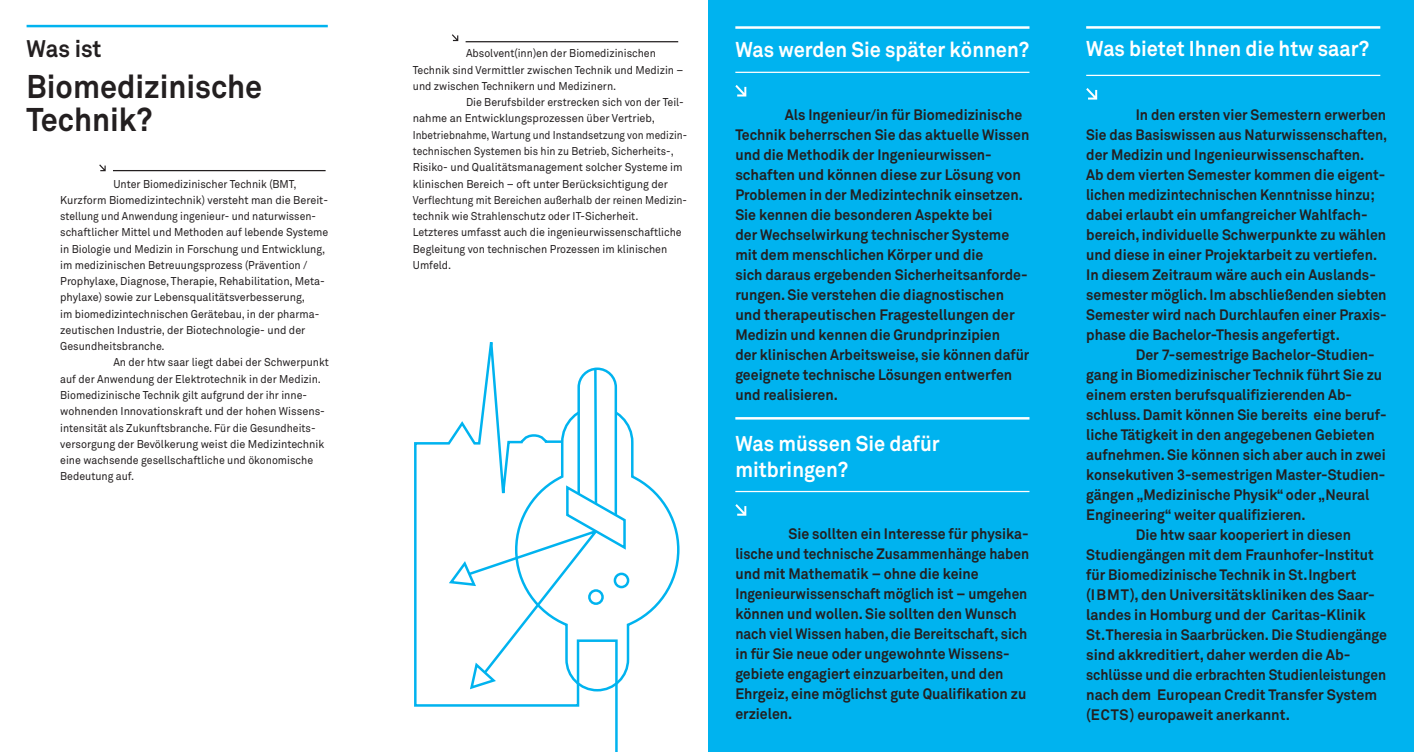
<style>
.page{position:relative;width:1414px;height:752px;background:#fff}
.page>*{position:absolute;margin:0;border:0;box-sizing:border-box;transform-origin:0 0}
.t1{font:700 32.5px/32.5px "Akkurat";color:#231f20;scale:.94 1}
.t2{font:700 23.75px "Akkurat";letter-spacing:-.005em;color:#231f20;scale:.94 1}
.t3{font:700 21.25px/25px "Akkurat";color:#fff;scale:.94 1}
.t4{font:700 15px/20px "Akkurat";color:#231f20;scale:.94 1}
.t5{font:700 15px/20px "Akkurat";color:#231f20;scale:.93 1}
.t6{font:700 15px "Akkurat";color:#231f20;scale:.96 1}
.t7{font:700 15px "Akkurat";color:#231f20}
.t8{font:700 15px "Akkurat";color:#231f20;scale:.91 1}
.t9{font:11.25px "Akkurat";color:#231f20;scale:.94 1}
.t10{font:11.25px "Akkurat";color:#231f20;scale:.96 1}
.t11{font:11.25px "Akkurat";color:#231f20;scale:.92 1}
.t12{font:11.25px "Akkurat";color:#231f20;scale:.89 1}
.t13{font:11.25px "Akkurat";color:#231f20;scale:.91 1}
.t14{font:11.25px "Akkurat";color:#231f20;scale:.93 1}
.t15{font:11.25px "Akkurat";color:#231f20}
</style>
<div class="page">
<div style="left:709px;top:0;width:705px;height:751px;background:#00b3ef"></div>
<svg style="left:452px;top:34px;width:6px;height:7px"></svg>
<hr style="left:466px;top:41px;width:212px;height:1px;background:#231f20">
<hr style="left:735px;top:26px;width:294px;height:3px;background:#fff">
<hr style="left:735px;top:72px;width:294px;height:1px;background:#fff">
<svg style="left:735px;top:85px;width:11px;height:11px"></svg>
<hr style="left:735px;top:417px;width:294px;height:2px;background:#fff">
<hr style="left:735px;top:490px;width:294px;height:2px;background:#fff">
<svg style="left:735px;top:504px;width:11px;height:11px"></svg>
<hr style="left:1086px;top:26px;width:294px;height:3px;background:#fff">
<hr style="left:1086px;top:75px;width:294px;height:1px;background:#fff">
<svg style="left:1086px;top:88px;width:11px;height:11px"></svg>
<hr style="left:27px;top:25px;width:301px;height:2px;background:#00b3ef">
<svg style="left:99px;top:164px;width:7px;height:7px"></svg>
<hr style="left:113px;top:170px;width:213px;height:1px;background:#231f20">
<svg style="left:628px;top:423px;width:52px;height:245px"></svg>
<svg style="left:414px;top:342px;width:204px;height:409px"></svg>
<svg style="left:448px;top:366px;width:180px;height:324px"></svg>
<h2 class="t2" style="left:27px;top:34px;width:81px">Was ist</h2>
<h1 class="t1" style="left:27px;top:70px;width:252px">Biomedizinische<br>Technik?</h1>
<p class="t9" style="left:113px;top:176px;width:197px">Unter Biomedizinischer Technik (BMT,</p>
<p class="t10" style="left:60px;top:193px;width:281px">Kurzform Biomedizintechnik) versteht man die Bereit-</p>
<p class="t11" style="left:60px;top:209px;width:279px">stellung und Anwendung ingenieur- und naturwissen-</p>
<p class="t9" style="left:60px;top:225px;width:287px">schaftlicher Mittel und Methoden auf lebende Systeme</p>
<p class="t9" style="left:60px;top:241px;width:283px">in Biologie und Medizin in Forschung und Entwicklung,</p>
<p class="t9" style="left:60px;top:258px;width:264px">im medizinischen Betreuungsprozess (Prävention /</p>
<p class="t10" style="left:60px;top:274px;width:277px">Prophylaxe, Diagnose, Therapie, Rehabilitation, Meta-</p>
<p class="t10" style="left:60px;top:290px;width:256px">phylaxe) sowie zur Lebensqualitätsverbesserung,</p>
<p class="t9" style="left:60px;top:306px;width:277px">im biomedizintechnischen Gerätebau, in der pharma-</p>
<p class="t10" style="left:60px;top:323px;width:257px">zeutischen Industrie, der Biotechnologie- und der</p>
<p class="t9" style="left:60px;top:339px;width:113px">Gesundheitsbranche.</p>
<p class="t9" style="left:113px;top:355px;width:231px">An der htw saar liegt dabei der Schwerpunkt</p>
<p class="t9" style="left:60px;top:371px;width:279px">auf der Anwendung der Elektrotechnik in der Medizin.</p>
<p class="t9" style="left:60px;top:388px;width:264px">Biomedizinische Technik gilt aufgrund der ihr inne-</p>
<p class="t10" style="left:60px;top:404px;width:277px">wohnenden Innovationskraft und der hohen Wissens-</p>
<p class="t14" style="left:60px;top:420px;width:276px">intensität als Zukunftsbranche. Für die Gesundheits-</p>
<p class="t10" style="left:60px;top:436px;width:277px">versorgung der Bevölkerung weist die Medizintechnik</p>
<p class="t9" style="left:60px;top:453px;width:271px">eine wachsende gesellschaftliche und ökonomische</p>
<p class="t9" style="left:60px;top:469px;width:80px">Bedeutung auf.</p>
<p class="t9" style="left:466px;top:46px;width:204px">Absolvent(inn)en der Biomedizinischen</p>
<p class="t9" style="left:413px;top:63px;width:289px">Technik sind Vermittler zwischen Technik und Medizin –</p>
<p class="t9" style="left:413px;top:79px;width:218px">und zwischen Technikern und Medizinern.</p>
<p class="t9" style="left:466px;top:95px;width:233px">Die Berufsbilder erstrecken sich von der Teil-</p>
<p class="t15" style="left:413px;top:111px;width:244px">nahme an Entwicklungsprozessen über Vertrieb,</p>
<p class="t12" style="left:413px;top:128px;width:310px">Inbetriebnahme, Wartung und Instandsetzung von medizin-</p>
<p class="t11" style="left:413px;top:144px;width:285px">technischen Systemen bis hin zu Betrieb, Sicherheits-,</p>
<p class="t10" style="left:413px;top:160px;width:283px">Risiko- und Qualitätsmanagement solcher Systeme im</p>
<p class="t10" style="left:413px;top:176px;width:267px">klinischen Bereich – oft unter Berücksichtigung der</p>
<p class="t13" style="left:413px;top:193px;width:303px">Verflechtung mit Bereichen außerhalb der reinen Medizin-</p>
<p class="t9" style="left:413px;top:209px;width:242px">technik wie Strahlenschutz oder IT-Sicherheit.</p>
<p class="t9" style="left:413px;top:225px;width:288px">Letzteres umfasst auch die ingenieurwissenschaftliche</p>
<p class="t9" style="left:413px;top:241px;width:272px">Begleitung von technischen Prozessen im klinischen</p>
<p class="t9" style="left:413px;top:258px;width:42px">Umfeld.</p>
<h3 class="t3" style="left:735px;top:37px;width:314px">Was werden Sie später können?</h3>
<p class="t4" style="left:735px;top:104px;width:314px;text-indent:50px">Als Ingenieur/in für Biomedizinische Technik beherrschen Sie das aktuelle Wissen und die Methodik der Ingenieurwissen&shy;schaften und können diese zur Lösung von Problemen in der Medizintechnik einsetzen.<br>Sie kennen die besonderen Aspekte bei<br>der Wechselwirkung technischer Systeme mit dem menschlichen Körper und die<br>sich daraus ergebenden Sicherheitsanforde&shy;rungen. Sie verstehen die diagnostischen und therapeutischen Fragestellungen der Medizin und kennen die Grundprinzipien<br>der klinischen Arbeitsweise, sie können dafür geeignete technische Lösungen entwerfen und realisieren.</p>
<h3 class="t3" style="left:735px;top:431px;width:219px">Was müssen Sie dafür mitbringen?</h3>
<p class="t4" style="left:735px;top:523px;width:314px;text-indent:53px">Sie sollten ein Interesse für physika&shy;lische und technische Zusammenhänge haben und mit Mathematik – ohne die keine Ingenieurwissenschaft möglich ist – umgehen können und wollen. Sie sollten den Wunsch nach viel Wissen haben, die Bereitschaft, sich in für Sie neue oder ungewohnte Wissens&shy;gebiete engagiert einzuarbeiten, und den Ehrgeiz, eine möglichst gute Qualifikation zu erzielen.</p>
<h3 class="t3" style="left:1086px;top:36px;width:302px">Was bietet Ihnen die htw saar?</h3>
<p class="t5" style="left:1086px;top:104px;width:325px;text-indent:50px">In den ersten vier Semestern erwerben Sie das Basiswissen aus Naturwissenschaften, der Medizin und Ingenieurwissenschaften.<br>Ab dem vierten Semester kommen die eigent&shy;lichen medizintechnischen Kenntnisse hinzu; dabei erlaubt ein umfangreicher Wahlfach&shy;bereich, individuelle Schwerpunkte zu wählen und diese in einer Projektarbeit zu vertiefen.<br>In diesem Zeitraum wäre auch ein Auslands&shy;semester möglich. Im abschließenden siebten Semester wird nach Durchlaufen einer Praxis&shy;phase die Bachelor-Thesis angefertigt.</p>
<p class="t4" style="left:1136px;top:344px;width:256px">Der 7-semestrige Bachelor-Studien-</p>
<p class="t4" style="left:1086px;top:364px;width:316px">gang in Biomedizinischer Technik führt Sie zu</p>
<p class="t4" style="left:1086px;top:384px;width:284px">einem ersten berufsqualifizierenden Ab-</p>
<p class="t4" style="left:1086px;top:404px;width:321px">schluss. Damit können Sie bereits eine beruf-</p>
<p class="t4" style="left:1086px;top:424px;width:308px">liche Tätigkeit in den angegebenen Gebieten</p>
<p class="t4" style="left:1086px;top:444px;width:320px">aufnehmen. Sie können sich aber auch in zwei</p>
<p class="t5" style="left:1086px;top:464px;width:321px">konsekutiven 3-semestrigen Master-Studien-</p>
<p class="t4" style="left:1086px;top:484px;width:303px">gängen „Medizinische Physik“ oder „Neural</p>
<p class="t4" style="left:1086px;top:504px;width:235px">Engineering“ weiter qualifizieren.</p>
<p class="t4" style="left:1136px;top:524px;width:230px">Die htw saar kooperiert in diesen</p>
<p class="t4" style="left:1086px;top:544px;width:307px">Studiengängen mit dem Fraunhofer-Institut</p>
<p class="t4" style="left:1086px;top:564px;width:289px">für Biomedizinische Technik in St.Ingbert</p>
<p class="t7" style="left:1086px;top:585px;width:290px">(IBMT), den Universitätskliniken des Saar-</p>
<p class="t6" style="left:1086px;top:605px;width:293px">landes in Homburg und der Caritas-Klinik</p>
<p class="t4" style="left:1086px;top:624px;width:321px">St.Theresia in Saarbrücken. Die Studiengänge</p>
<p class="t7" style="left:1086px;top:645px;width:266px">sind akkreditiert, daher werden die Ab-</p>
<p class="t8" style="left:1086px;top:665px;width:331px">schlüsse und die erbrachten Studienleistungen</p>
<p class="t6" style="left:1086px;top:685px;width:305px">nach dem European Credit Transfer System</p>
<p class="t6" style="left:1086px;top:705px;width:214px">(ECTS) europaweit anerkannt.</p>
</div>
